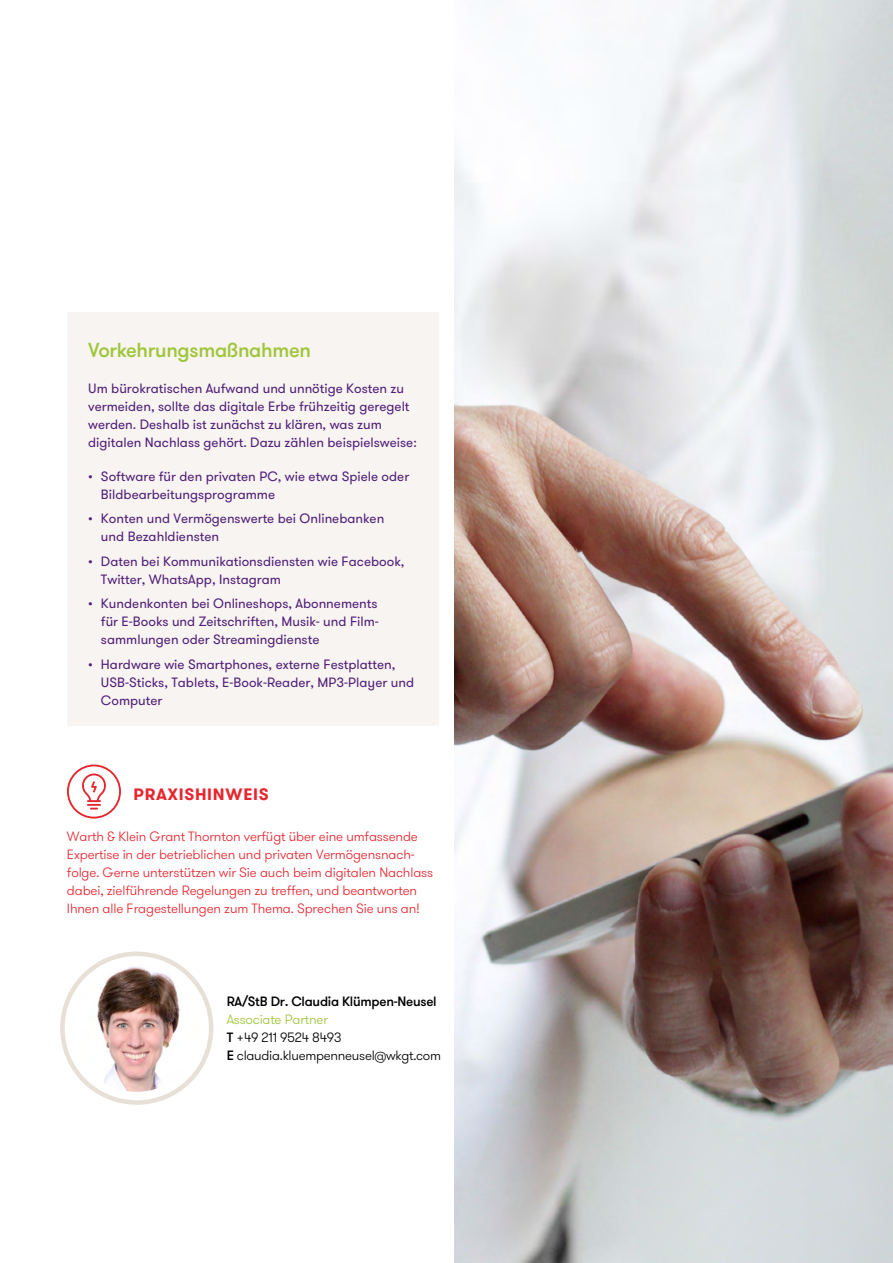
<style>
.page{position:relative;width:893px;height:1263px;background:#fff}
.page>*{position:absolute;margin:0;border:0;box-sizing:border-box;transform-origin:0 0}
.t1{font:500 20.25px "GT Walsheim Pro";letter-spacing:-.015em;color:#9fc539}
.t2{font:700 16.5px "GT Walsheim Pro";letter-spacing:.045em;color:#e6262f}
.t3{font:13.5px/18px "GT Walsheim Pro";color:#501e78}
.t4{font:300 13.5px/18px "GT Walsheim Pro";letter-spacing:-.01em;color:#e6262f}
.t5{font:300 13.5px/18px "GT Walsheim Pro";letter-spacing:-.02em;color:#000}
.t6{font:500 13.5px "GT Walsheim Pro";letter-spacing:-.02em;color:#000}
.s1{color:#9fc539}
.s2{font-weight:500}
</style>
<div class="page">
<svg style="left:67px;top:764px;width:54px;height:54px"></svg>
<div style="left:67px;top:312px;width:371px;height:414px;background:#f7f4f1"></div>
<div style="left:60px;top:951px;width:153px;height:154px;border:4px solid #e7e0d7;border-radius:50%"></div>
<img style="left:73px;top:964px;width:127px;height:128px;border-radius:64px">
<img style="left:455px;top:0;width:438px;height:1263px">
<h1 class="t1" style="left:88px;top:338px;width:224px">Vorkehrungsmaßnahmen</h1>
<p class="t3" style="left:88px;top:380px;width:330px">Um bürokratischen Aufwand und unnötige Kosten zu vermeiden, sollte das digitale Erbe frühzeitig geregelt werden. Deshalb ist zunächst zu klären, was zum digitalen Nachlass gehört. Dazu zählen beispielsweise:</p>
<p class="t3" style="left:101px;top:468px;width:310px;text-indent:-13px">• Software für den privaten PC, wie etwa Spiele oder<br>Bildbearbeitungsprogramme</p>
<p class="t3" style="left:101px;top:510px;width:285px;text-indent:-13px">• Konten und Vermögenswerte bei Onlinebanken und Bezahldiensten</p>
<p class="t3" style="left:101px;top:552px;width:305px;text-indent:-13px">• Daten bei Kommunikationsdiensten wie Facebook,<br>Twitter, WhatsApp, Instagram</p>
<p class="t3" style="left:101px;top:595px;width:279px;text-align:justify;text-indent:-13px">• Kundenkonten bei Onlineshops, Abonnements für E-Books und Zeitschriften, Musik- und Film&shy;sammlungen oder Streamingdienste</p>
<p class="t3" style="left:101px;top:655px;width:315px;text-indent:-13px">• Hardware wie Smartphones, externe Festplatten,<br>USB-Sticks, Tablets, E-Book-Reader, MP3-Player und<br>Computer</p>
<p class="t2" style="left:134px;top:784px;width:137px">PRAXISHINWEIS</p>
<p class="t4" style="left:67px;top:827px;width:368px">Warth &amp; Klein Grant Thornton verfügt über eine umfassende Expertise in der betrieblichen und privaten Vermögensnach&shy;folge. Gerne unterstützen wir Sie auch beim digitalen Nachlass dabei, zielführende Regelungen zu treffen, und beantworten Ihnen alle Fragestellungen zum Thema. Sprechen Sie uns an!</p>
<p class="t6" style="left:227px;top:993px;width:211px">RA/StB Dr. Claudia Klümpen-Neusel</p>
<p class="t5" style="left:227px;top:1011px;width:216px"><span class="s1">Associate Partner<br></span><span class="s2">T</span> +49 211 9524 8493<br><span class="s2">E</span> claudia.kluempenneusel@wkgt.com</p>
</div>
